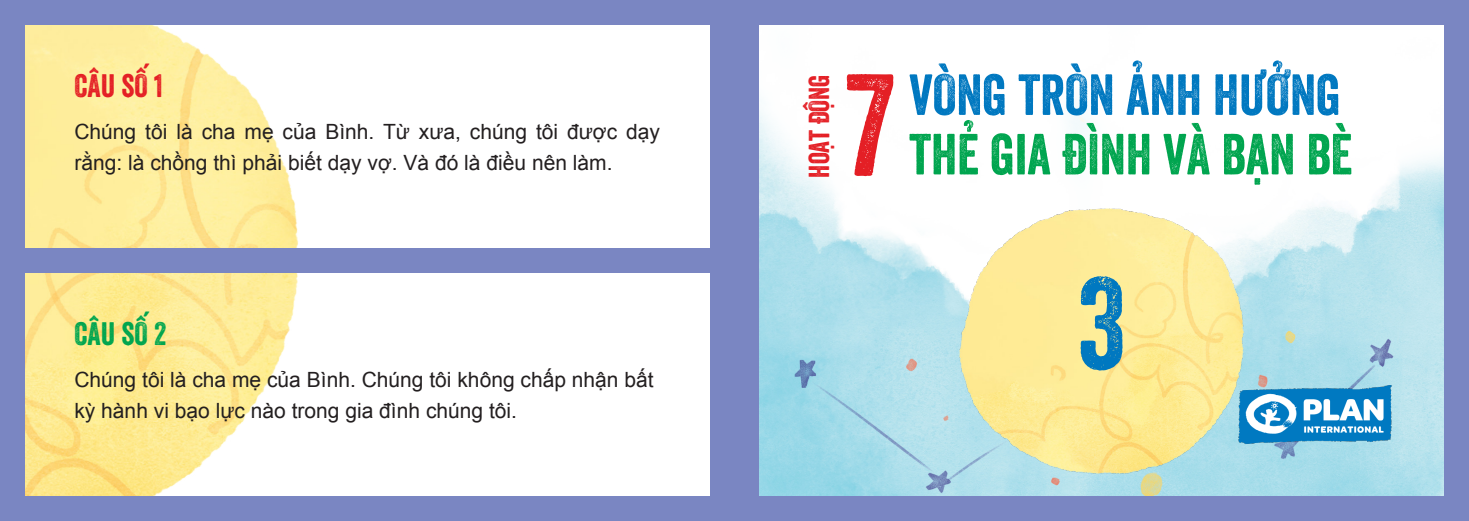
<style>
.page{position:relative;width:1469px;height:521px;background:#fff}
.page>*{position:absolute;margin:0;border:0;box-sizing:border-box;transform-origin:0 0}
.t1{font:140px "SVN Veneer";color:#e41f25}
.t2{font:126px "SVN Veneer";color:#0078c0}
.t3{font:56px "SVN Veneer";color:#00a54f}
.t4{font:56px "SVN Veneer";color:#0078c0}
.t5{font:31.5px "SVN Veneer";color:#e41f25}
.t6{font:31.5px "SVN Veneer";color:#00a54f}
.t7{font:28px "SVN Veneer";color:#e41f25}
.t8{font:21px/31.5px "Arial";color:#231f20}
</style>
<div class="page">
<img style="left:25px;top:25px;width:273px;height:471px">
<img style="left:759px;top:106px;width:685px;height:390px">
<div style="left:0;top:248px;width:734px;height:25px;background:#7a86c2"></div>
<div style="left:734px;top:0;width:734px;height:25px;background:#7a86c2"></div>
<div style="left:734px;top:496px;width:734px;height:25px;background:#7a86c2"></div>
<div style="left:734px;top:0;width:25px;height:521px;background:#7a86c2"></div>
<div style="left:1444px;top:0;width:24px;height:521px;background:#7a86c2"></div>
<div style="left:0;top:0;width:734px;height:25px;background:#7a86c2"></div>
<div style="left:0;top:496px;width:734px;height:25px;background:#7a86c2"></div>
<div style="left:0;top:0;width:25px;height:521px;background:#7a86c2"></div>
<div style="left:709px;top:0;width:25px;height:521px;background:#7a86c2"></div>
<img style="left:1235px;top:382px;width:159px;height:64px">
<p class="t5" style="left:74px;top:61px;width:90px">CÂU SỐ 1</p>
<p class="t8" style="left:74px;top:116px;width:587px">Chúng tôi là cha mẹ của Bình. Từ xưa, chúng tôi được dạy rằng: là chồng thì phải biết dạy vợ. Và đó là điều nên làm.</p>
<p class="t6" style="left:74px;top:309px;width:94px">CÂU SỐ 2</p>
<p class="t8" style="left:74px;top:364px;width:581px">Chúng tôi là cha mẹ của Bình. Chúng tôi không chấp nhận bất kỳ hành vi bạo lực nào trong gia đình chúng tôi.</p>
<h3 class="t7" style="left:797px;top:177px;width:105px;rotate:-90deg">HOẠT ĐỘNG</h3>
<h1 class="t1" style="left:845px;top:15px;width:50px">7</h1>
<h3 class="t4" style="left:909px;top:51px;width:433px">VÒNG TRÒN ẢNH HƯỞNG</h3>
<h3 class="t3" style="left:909px;top:110px;width:445px">THẺ GIA ĐÌNH VÀ BẠN BÈ</h3>
<p class="t2" style="left:1077px;top:225px;width:51px">3</p>
</div>
